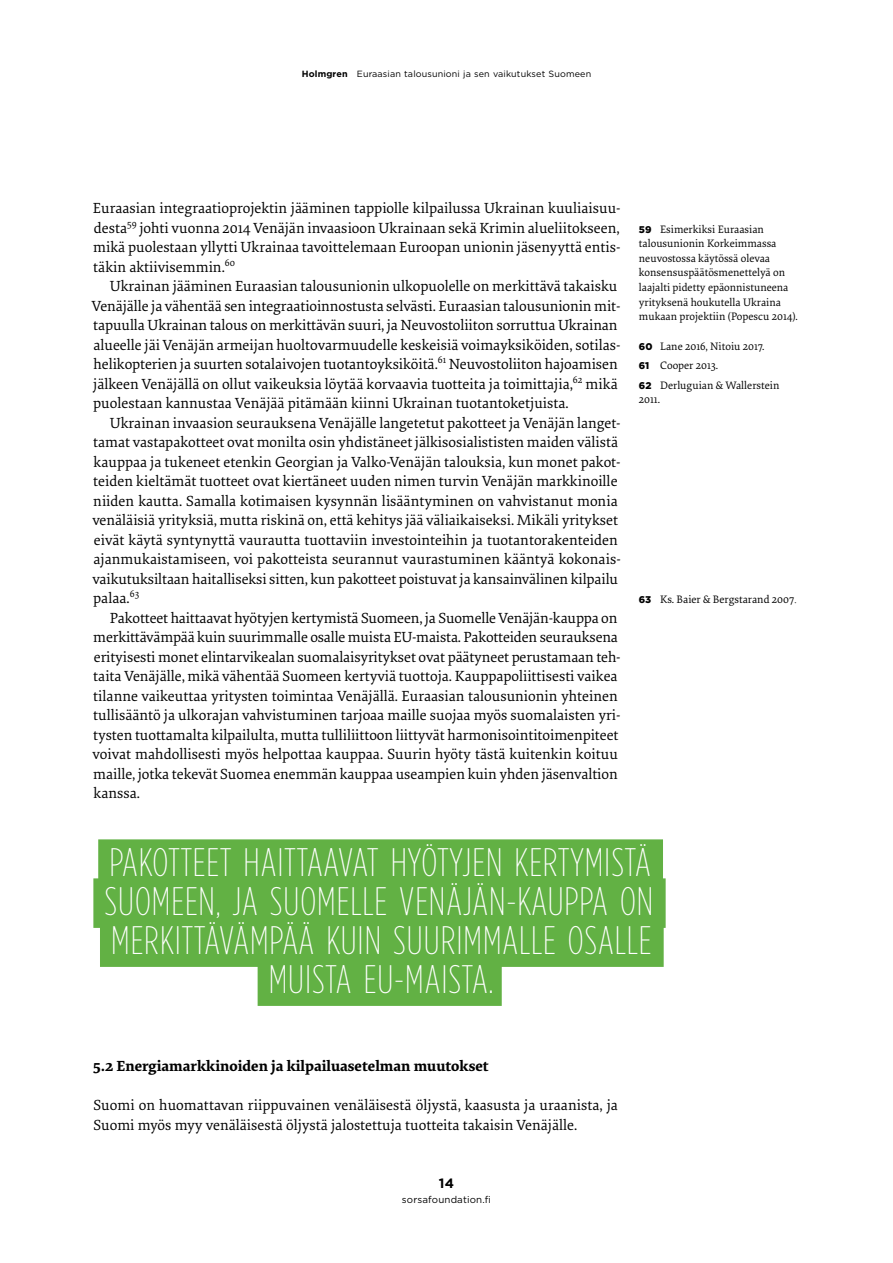
<style>
.page{position:relative;width:893px;height:1263px;background:#fff}
.page>*{position:absolute;margin:0;border:0;box-sizing:border-box;transform-origin:0 0}
.t1{font:200 39.75px/39px "Gotham Condensed";letter-spacing:.025em;color:#fff;text-align:center}
.t2{font:15.3px/19.5px "Elena Basic";color:#000}
.t3{font:700 15.3px "Elena Basic";color:#000}
.t4{font:700 13.5px "Gotham";color:#000}
.t5{font:11.25px/14.7px "Elena Basic";color:#000}
.t6{font:9.75px "Gotham";letter-spacing:.015em;color:#000}
.t7{font:9px "Gotham";letter-spacing:.015em;color:#000}
.s1{font-weight:700}
.s2{font-family:"Gotham";font-weight:900;font-size:9.75px}
.s3{font-family:"Times New Roman"}
</style>
<div class="page">
<div style="left:98px;top:839px;width:565px;height:50px;background:#62b144"></div>
<div style="left:93px;top:878px;width:573px;height:50px;background:#62b144"></div>
<div style="left:100px;top:917px;width:564px;height:50px;background:#62b144"></div>
<div style="left:258px;top:956px;width:244px;height:50px;background:#62b144"></div>
<p class="t7" style="left:302px;top:68px;width:291px"><span class="s1">Holmgren</span> Euraasian talousunioni ja sen vaikutukset Suomeen</p>
<p class="t2" style="left:93px;top:198px;width:529px;text-align:justify">Euraasian integraatioprojektin jääminen tappiolle kilpailussa Ukrainan kuuliaisuu&shy;desta<sup>59</sup> johti vuonna 2014 Venäjän invaasioon Ukrainaan sekä Krimin alueliitokseen, mikä puolestaan yllytti Ukrainaa tavoittelemaan Euroopan unionin jäsenyyttä entis&shy;täkin aktiivisemmin.<sup>60</sup></p>
<p class="t2" style="left:92px;top:276px;width:530px;text-indent:18px">Ukrainan jääminen Euraasian talousunionin ulkopuolelle on merkittävä takaisku Venäjälle ja vähentää sen integraatioinnostusta selvästi. Euraasian talousunionin mit&shy;tapuulla Ukrainan talous on merkittävän suuri, ja Neuvostoliiton sorruttua Ukrainan alueelle jäi Venäjän armeijan huoltovarmuudelle keskeisiä voimayksiköiden, sotilas&shy;helikopterien ja suurten sotalaivojen tuotantoyksiköitä.<sup>61</sup> Neuvostoliiton hajoamisen jälkeen Venäjällä on ollut vaikeuksia löytää korvaavia tuotteita ja toimittajia,<sup>62</sup> mikä puolestaan kannustaa Venäjää pitämään kiinni Ukrainan tuotantoketjuista.</p>
<p class="t2" style="left:92px;top:412px;width:530px;text-indent:17px">Ukrainan invaasion seurauksena Venäjälle langetetut pakotteet ja Venäjän langet&shy;tamat vastapakotteet ovat monilta osin yhdistäneet jälkisosialististen maiden välistä kauppaa ja tukeneet etenkin Georgian ja Valko-Venäjän talouksia, kun monet pakot&shy;teiden kieltämät tuotteet ovat kiertäneet uuden nimen turvin Venäjän markkinoille niiden kautta. Samalla kotimaisen kysynnän lisääntyminen on vahvistanut monia venäläisiä yrityksiä, mutta riskinä on, että kehitys jää väliaikaiseksi. Mikäli yritykset eivät käytä syntynyttä vaurautta tuottaviin investointeihin ja tuotantorakenteiden ajanmukaistamiseen, voi pakotteista seurannut vaurastuminen kääntyä kokonais&shy;vaikutuksiltaan haitalliseksi sitten, kun pakotteet poistuvat ja kansainvälinen kilpailu palaa.<sup>63</sup></p>
<p class="t2" style="left:92px;top:607px;width:530px;text-indent:18px">Pakotteet haittaavat hyötyjen kertymistä Suomeen, ja Suomelle Venäjän-kauppa on merkittävämpää kuin suurimmalle osalle muista EU-maista. Pakotteiden seurauksena erityisesti monet elintarvikealan suomalaisyritykset ovat päätyneet perustamaan teh&shy;taita Venäjälle, mikä vähentää Suomeen kertyviä tuottoja. Kauppapoliittisesti vaikea tilanne vaikeuttaa yritysten toimintaa Venäjällä. Euraasian talousunionin yhteinen tullisääntö ja ulkorajan vahvistuminen tarjoaa maille suojaa myös suomalaisten yri&shy;tysten tuottamalta kilpailulta, mutta tulliliittoon liittyvät harmonisointitoimenpiteet voivat mahdollisesti myös helpottaa kauppaa. Suurin hyöty tästä kuitenkin koituu maille, jotka tekevät Suomea enemmän kauppaa useampien kuin yhden jäsenvaltion kanssa.</p>
<p class="t5" style="left:639px;top:221px;width:160px"><span class="s2">59</span> Esimerkiksi Euraasian talousunionin Korkeimmassa neuvostossa käytössä olevaa konsensuspäätösmenettelyä on laajalti pidetty epäonnistuneena yrityksenä houkutella Ukraina mukaan projektiin (Popescu 2014).</p>
<p class="t5" style="left:639px;top:336px;width:142px;line-height:19.5px"><span class="s2">60</span> Lane 2016, Nitoiu 2017.<br><span class="s2">61</span> Cooper 2013.<br><span class="s2">62</span> Derluguian &amp; Wallerstein</p>
<p class="t5" style="left:639px;top:392px;width:23px">2011.</p>
<p class="t5" style="left:639px;top:591px;width:160px"><span class="s2">63</span> Ks. Baier &amp; Bergstarand 2007<span class="s3">.</span></p>
<h1 class="t1" style="left:105px;top:842px;width:550px">PAKOTTEET HAITTAAVAT HYÖTYJEN KERTYMISTÄ SUOMEEN, JA SUOMELLE VENÄJÄN-KAUPPA ON MERKITTÄVÄMPÄÄ KUIN SUURIMMALLE OSALLE MUISTA EU-MAISTA.</h1>
<p class="t3" style="left:93px;top:1055px;width:397px">5.2 Energiamarkkinoiden ja kilpailuasetelman muutokset</p>
<p class="t2" style="left:93px;top:1095px;width:526px">Suomi on huomattavan riippuvainen venäläisestä öljystä, kaasusta ja uraanista, ja<br>Suomi myös myy venäläisestä öljystä jalostettuja tuotteita takaisin Venäjälle.</p>
<p class="t4" style="left:439px;top:1174px;width:16px">14</p>
<p class="t6" style="left:402px;top:1193px;width:91px">sorsafoundation.fi</p>
</div>
